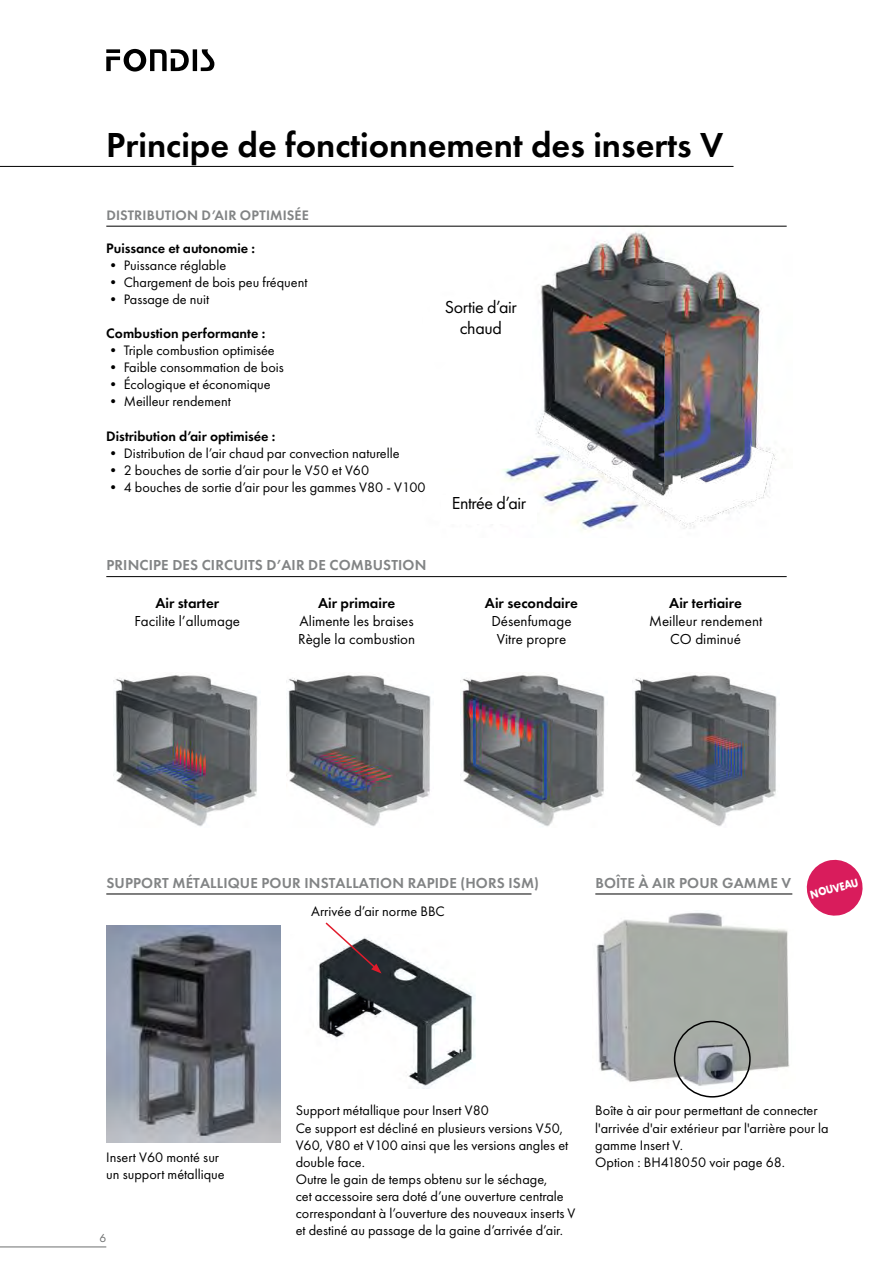
<style>
.page{position:relative;width:893px;height:1263px;background:#fff}
.page>*{position:absolute;margin:0;border:0;box-sizing:border-box;transform-origin:0 0}
.t1{font:600 36px "Futura PT";color:#000}
.t2{font:18px/21px "Futura PT";letter-spacing:-.02em;color:#000;text-align:center}
.t3{font:600 15px "Futura PT";letter-spacing:.01em;color:#828485}
.t4{font:15px/18px "Futura PT";color:#000;text-align:center}
.t5{font:600 15px "Futura PT";color:#000}
.t6{font:14.25px/17.1px "Futura PT";color:#000}
.t7{font:600 14.25px "Futura PT";color:#000}
.t8{font:600 14.25px "Futura PT";letter-spacing:.01em;color:#828485}
.t9{font:700 12.15px "Futura PT";color:#fff;scale:.84 1}
.t10{font:12px "Futura PT";color:#6d6f6f}
</style>
<div class="page">
<img style="left:502px;top:230px;width:275px;height:301px">
<hr style="left:193px;top:49px;width:4px;height:22px;background:#000">
<svg style="left:201px;top:49px;width:13px;height:22px"></svg>
<svg style="left:106px;top:49px;width:83px;height:23px"></svg>
<hr style="left:0;top:166px;width:733px;height:1px;background:#000">
<hr style="left:106px;top:576px;width:681px;height:1px;background:#000">
<hr style="left:106px;top:894px;width:425px;height:1px;background:#000">
<hr style="left:595px;top:894px;width:197px;height:1px;background:#000">
<hr style="left:106px;top:226px;width:681px;height:1px;background:#000">
<img style="left:115px;top:675px;width:143px;height:152px">
<img style="left:288px;top:675px;width:143px;height:151px">
<img style="left:460px;top:674px;width:145px;height:153px">
<img style="left:632px;top:675px;width:145px;height:151px">
<div style="left:430px;top:300px;width:101px;height:62px;background:#fff"></div>
<div style="left:441px;top:495px;width:96px;height:28px;background:#fff"></div>
<hr style="left:0;top:1246px;width:106px;height:1px;background:#6d6f6f">
<img style="left:106px;top:926px;width:174px;height:217px">
<svg style="left:806px;top:859px;width:57px;height:57px"></svg>
<img style="left:318px;top:944px;width:158px;height:145px">
<svg style="left:324px;top:922px;width:58px;height:51px"></svg>
<img style="left:596px;top:912px;width:194px;height:177px">
<div style="left:674px;top:1021px;width:77px;height:76px;border:2px solid #000;border-radius:50%"></div>
<h1 class="t1" style="left:106px;top:123px;width:618px">Principe de fonctionnement des inserts V</h1>
<p class="t8" style="left:106px;top:206px;width:204px">DISTRIBUTION D’AIR OPTIMISÉE</p>
<p class="t7" style="left:106px;top:239px;width:150px">Puissance et autonomie :</p>
<p class="t6" style="left:106px;top:256px;width:121px">• Puissance réglable</p>
<p class="t6" style="left:106px;top:273px;width:203px">• Chargement de bois peu fréquent</p>
<p class="t6" style="left:106px;top:290px;width:104px">• Passage de nuit</p>
<p class="t7" style="left:106px;top:324px;width:160px">Combustion performante :</p>
<p class="t6" style="left:106px;top:342px;width:170px">• Triple combustion optimisée</p>
<p class="t6" style="left:106px;top:359px;width:179px">• Faible consommation de bois</p>
<p class="t6" style="left:106px;top:376px;width:166px">• Écologique et économique</p>
<p class="t6" style="left:106px;top:393px;width:126px">• Meilleur rendement</p>
<p class="t7" style="left:106px;top:427px;width:171px">Distribution d’air optimisée :</p>
<p class="t6" style="left:106px;top:444px;width:295px">• Distribution de l’air chaud par convection naturelle</p>
<p class="t6" style="left:106px;top:461px;width:264px">• 2 bouches de sortie d’air pour le V50 et V60</p>
<p class="t6" style="left:106px;top:479px;width:321px">• 4 bouches de sortie d’air pour les gammes V80 - V100</p>
<p class="t3" style="left:106px;top:556px;width:322px">PRINCIPE DES CIRCUITS D’AIR DE COMBUSTION</p>
<p class="t5" style="left:155px;top:593px;width:65px">Air starter</p>
<p class="t4" style="left:134px;top:612px;width:107px">Facilite l’allumage</p>
<p class="t5" style="left:318px;top:593px;width:79px">Air primaire</p>
<p class="t4" style="left:298px;top:612px;width:119px;text-align:left">Alimente les braises<br>Règle la combustion</p>
<p class="t2" style="left:445px;top:297px;width:73px">Sortie d’air chaud</p>
<p class="t2" style="left:452px;top:492px;width:76px">Entrée d’air</p>
<p class="t5" style="left:485px;top:593px;width:95px">Air secondaire</p>
<p class="t4" style="left:491px;top:612px;width:82px">Désenfumage<br>Vitre propre</p>
<p class="t5" style="left:669px;top:593px;width:74px">Air tertiaire</p>
<p class="t4" style="left:649px;top:612px;width:115px">Meilleur rendement<br>CO diminué</p>
<p class="t3" style="left:106px;top:873px;width:434px">SUPPORT MÉTALLIQUE POUR INSTALLATION RAPIDE (HORS ISM)</p>
<p class="t3" style="left:595px;top:873px;width:197px">BOÎTE À AIR POUR GAMME V</p>
<p class="t6" style="left:311px;top:903px;width:135px">Arrivée d’air norme BBC</p>
<p class="t9" style="left:809px;top:887px;width:60px;rotate:-15deg">NOUVEAU</p>
<p class="t6" style="left:106px;top:1148px;width:120px">Insert V60 monté sur un support métallique</p>
<p class="t10" style="left:99px;top:1231px;width:8px">6</p>
<p class="t6" style="left:296px;top:1102px;width:281px">Support métallique pour Insert V80<br>Ce support est décliné en plusieurs versions V50, V60, V80 et V100 ainsi que les versions angles et double face.<br>Outre le gain de temps obtenu sur le séchage,<br>cet accessoire sera doté d’une ouverture centrale correspondant à l’ouverture des nouveaux inserts V et destiné au passage de la gaine d’arrivée d’air.</p>
<p class="t6" style="left:595px;top:1102px;width:235px">Boîte à air pour permettant de connecter l'arrivée d'air extérieur par l'arrière pour la gamme Insert V.<br>Option : BH418050 voir page 68.</p>
</div>
